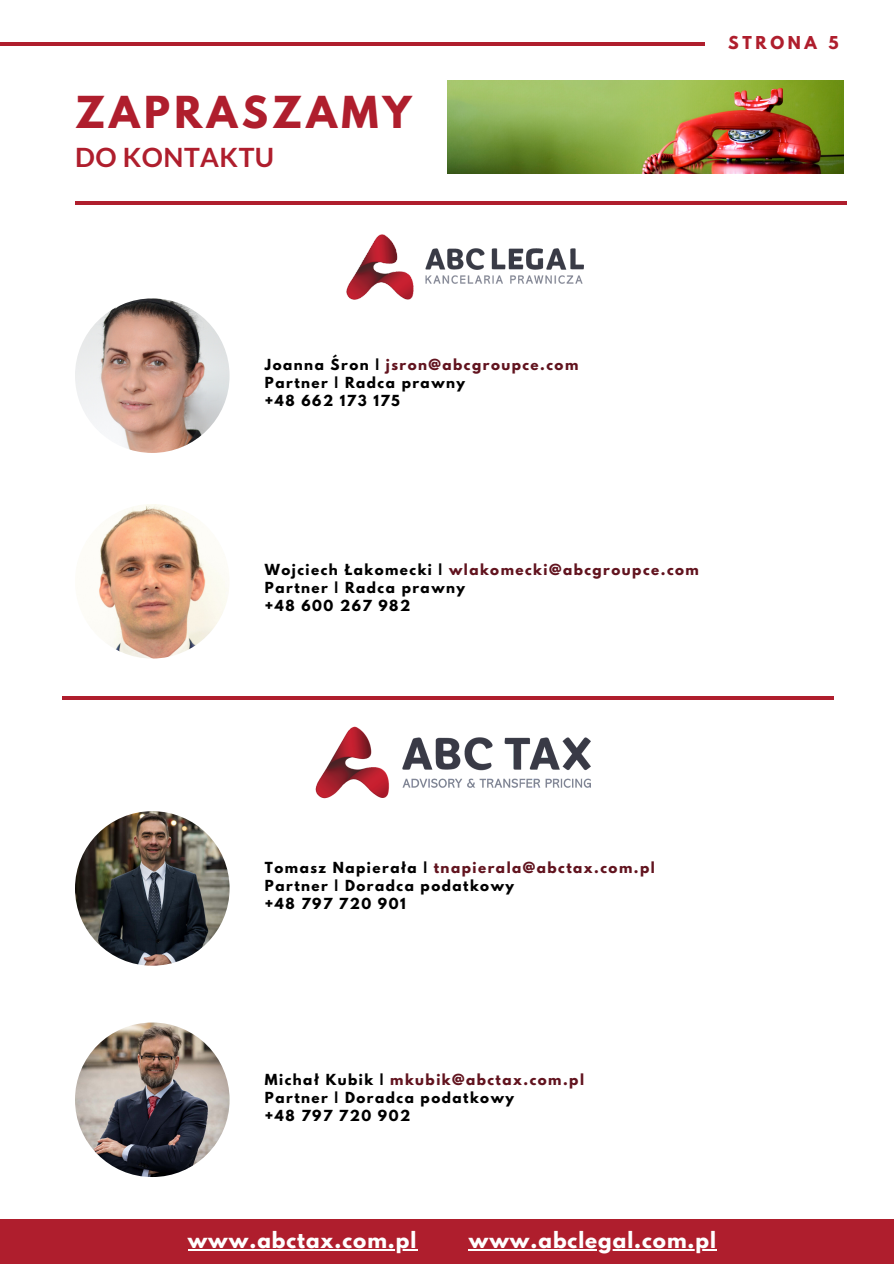
<style>
.page{position:relative;width:894px;height:1264px;background:#fff}
.page>*{position:absolute;margin:0;border:0;box-sizing:border-box;transform-origin:0 0}
.t1{font:700 39px "League Spartan";letter-spacing:.11em;color:#af1e2d}
.t2{font:700 26.55px "Lato";letter-spacing:.02em;color:#af1e2d}
.t3{font:700 19.8px "League Spartan";letter-spacing:.05em;color:#fff}
.t4{font:700 15.75px "League Spartan";letter-spacing:.23em;color:#af1e2d}
.t5{font:700 13.5px/18px "League Spartan";letter-spacing:.11em;color:#000}
.s1{color:#61131e}
</style>
<div class="page">
<div style="left:0;top:1219px;width:893px;height:44px;background:#af1e2d"></div>
<hr style="left:0;top:42px;width:704px;height:3px;background:#af1e2d">
<img style="left:75px;top:1022px;width:154px;height:154px;border-radius:50%">
<img style="left:75px;top:811px;width:154px;height:154px;border-radius:50%">
<img style="left:75px;top:298px;width:154px;height:155px;border-radius:50%">
<img style="left:75px;top:504px;width:154px;height:154px;border-radius:50%">
<img style="left:346px;top:234px;width:238px;height:66px">
<img style="left:315px;top:726px;width:275px;height:73px">
<img style="left:447px;top:81px;width:396px;height:92px">
<hr style="left:188px;top:1249px;width:229px;height:1px;background:#fff">
<hr style="left:468px;top:1249px;width:248px;height:1px;background:#fff">
<hr style="left:62px;top:696px;width:771px;height:4px;background:#af1e2d">
<hr style="left:75px;top:201px;width:771px;height:4px;background:#af1e2d">
<h1 class="t1" style="left:75px;top:93px;width:338px">ZAPRASZAMY</h1>
<h2 class="t2" style="left:75px;top:141px;width:201px">DO KONTAKTU</h2>
<p class="t4" style="left:728px;top:34px;width:112px">STRONA 5</p>
<p class="t5" style="left:265px;top:357px;width:315px">Joanna Śron | <span class="s1">jsron@abcgroupce.com<br></span>Partner | Radca prawny<br>+48 662 173 175</p>
<p class="t5" style="left:265px;top:562px;width:435px">Wojciech Łakomecki | <span class="s1">wlakomecki@abcgroupce.com<br></span>Partner | Radca prawny<br>+48 600 267 982</p>
<p class="t5" style="left:265px;top:860px;width:391px">Tomasz Napierała | <span class="s1">tnapierala@abctax.com.pl<br></span>Partner | Doradca podatkowy<br>+48 797 720 901</p>
<p class="t5" style="left:265px;top:1071px;width:320px">Michał Kubik | <span class="s1">mkubik@abctax.com.pl<br></span>Partner | Doradca podatkowy<br>+48 797 720 902</p>
<h3 class="t3" style="left:188px;top:1230px;width:230px">www.abctax.com.pl</h3>
<h3 class="t3" style="left:468px;top:1230px;width:248px">www.abclegal.com.pl</h3>
</div>
